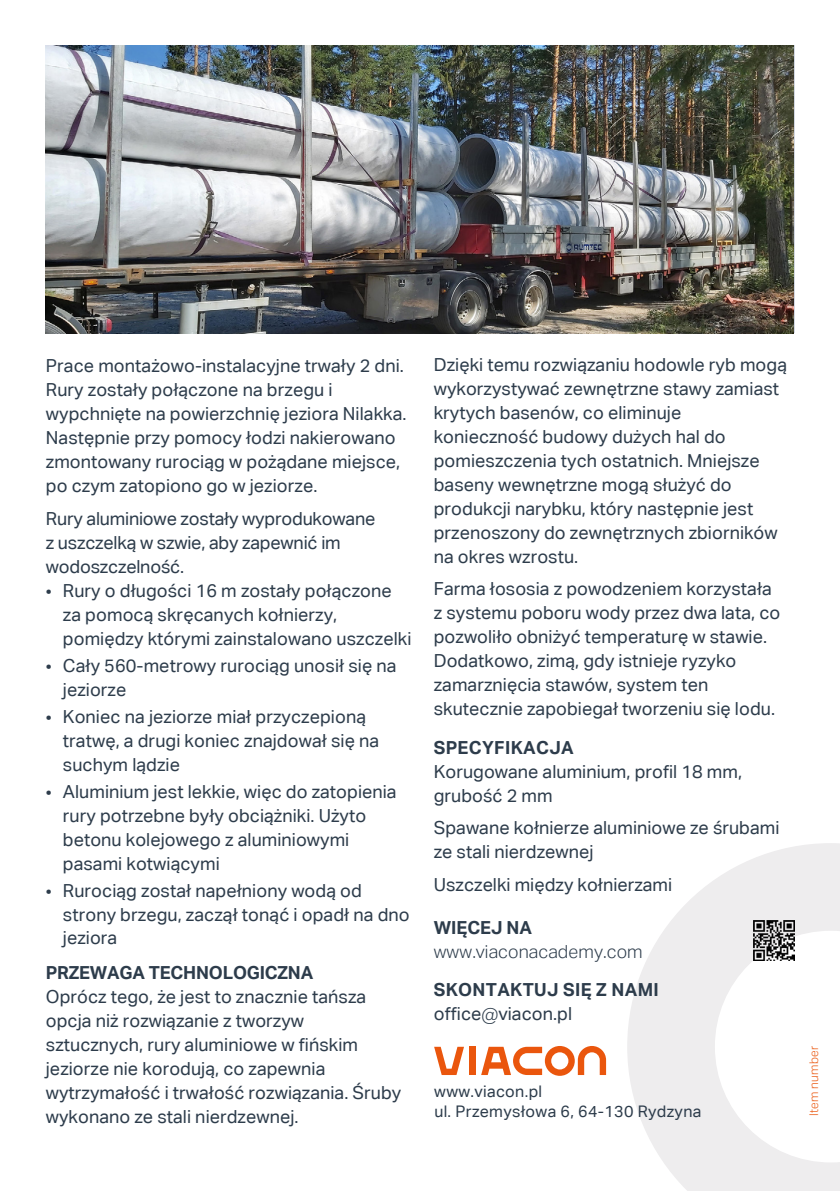
<style>
.page{position:relative;width:840px;height:1191px;background:#fff}
.page>*{position:absolute;margin:0;border:0;box-sizing:border-box;transform-origin:0 0}
.t1{font:18px/24px "Aktiv Grotesk Corp";letter-spacing:.005em;color:#2d3c4b}
.t2{font:700 18px/23.8px "Aktiv Grotesk Corp";letter-spacing:.02em;color:#2d3c4b}
.t3{font:700 18px "Aktiv Grotesk Corp";color:#2d3c4b}
.t4{font:300 18px "Aktiv Grotesk";letter-spacing:.005em;color:#2d3c4b}
.t5{font:16px/20.6px "Aktiv Grotesk Corp";letter-spacing:.02em;color:#2d3c4b}
.t6{font:300 12px "Aktiv Grotesk";letter-spacing:.03em;color:#ea560d}
.s1{font-family:"Aktiv Grotesk";font-weight:300}
.s2{font-weight:400}
</style>
<div class="page">
<svg style="left:627px;top:843px;width:212px;height:348px;fill:#eeedee"></svg>
<div style="left:469px;top:1046px;width:6px;height:29px;background:#ea560d"></div>
<svg style="left:434px;top:1046px;width:30px;height:29px"></svg>
<svg style="left:481px;top:1046px;width:124px;height:29px"></svg>
<img style="left:753px;top:920px;width:41px;height:40px">
<img style="left:45px;top:45px;width:747px;height:288px">
<p class="t1" style="left:46px;top:353px;width:362px">Prace montażowo-instalacyjne trwały 2 dni.<br>Rury zostały połączone na brzegu i wypchnięte na powierzchnię jeziora Nilakka.<br>Następnie przy pomocy łodzi nakierowano zmontowany rurociąg w pożądane miejsce, po czym zatopiono go w jeziorze.</p>
<p class="t1" style="left:46px;top:506px;width:331px">Rury aluminiowe zostały wyprodukowane z uszczelką w szwie, aby zapewnić im wodoszczelność.</p>
<p class="t1" style="left:63px;top:579px;width:350px;text-indent:-17px"><span class="s1">•</span> Rury o długości 16 m zostały połączone za pomocą skręcanych kołnierzy, pomiędzy którymi zainstalowano uszczelki</p>
<p class="t1" style="left:63px;top:653px;width:335px;text-indent:-17px"><span class="s1">•</span> Cały 560-metrowy rurociąg unosił się na jeziorze</p>
<p class="t1" style="left:63px;top:704px;width:317px;text-indent:-17px"><span class="s1">•</span> Koniec na jeziorze miał przyczepioną tratwę, a drugi koniec znajdował się na suchym lądzie</p>
<p class="t1" style="left:63px;top:779px;width:335px;text-indent:-17px"><span class="s1">•</span> Aluminium jest lekkie, więc do zatopienia rury potrzebne były obciążniki. Użyto betonu kolejowego z aluminiowymi pasami kotwiącymi</p>
<p class="t1" style="left:63px;top:878px;width:348px;text-indent:-17px"><span class="s1">•</span> Rurociąg został napełniony wodą od strony brzegu, zaczął tonąć i opadł na dno jeziora</p>
<p class="t3" style="left:46px;top:961px;width:269px">PRZEWAGA TECHNOLOGICZNA</p>
<p class="t1" style="left:46px;top:984px;width:357px">Oprócz tego, że jest to znacznie tańsza opcja niż rozwiązanie z tworzyw sztucznych, rury aluminiowe w fińskim jeziorze nie korodują, co zapewnia wytrzymałość i trwałość rozwiązania. Śruby wykonano ze stali nierdzewnej.</p>
<p class="t1" style="left:433px;top:352px;width:354px">Dzięki temu rozwiązaniu hodowle ryb mogą wykorzystywać zewnętrzne stawy zamiast krytych basenów, co eliminuje konieczność budowy dużych hal do pomieszczenia tych ostatnich. Mniejsze baseny wewnętrzne mogą służyć do produkcji narybku, który następnie jest przenoszony do zewnętrznych zbiorników na okres wzrostu.</p>
<p class="t1" style="left:433px;top:577px;width:348px">Farma łososia z powodzeniem korzystała z systemu poboru wody przez dwa lata, co pozwoliło obniżyć temperaturę w stawie.<br>Dodatkowo, zimą, gdy istnieje ryzyko zamarznięcia stawów, system ten skutecznie zapobiegał tworzeniu się lodu.</p>
<p class="t2" style="left:433px;top:735px;width:141px">SPECYFIKACJA</p>
<p class="t1" style="left:433px;top:759px;width:309px">Korugowane aluminium, profil 18 mm, grubość 2 mm</p>
<p class="t1" style="left:433px;top:815px;width:347px">Spawane kołnierze aluminiowe ze śrubami ze stali nierdzewnej</p>
<p class="t1" style="left:433px;top:872px;width:240px">Uszczelki między kołnierzami</p>
<p class="t3" style="left:433px;top:916px;width:100px">WIĘCEJ NA</p>
<p class="t4" style="left:433px;top:941px;width:210px">www.viaconacademy.com</p>
<p class="t2" style="left:433px;top:977px;width:226px">SKONTAKTUJ SIĘ Z NAMI <span class="s2">office</span><span class="s1">@</span><span class="s2">viacon.pl</span></p>
<p class="t5" style="left:434px;top:1080px;width:268px">www.viacon.pl<br>ul. Przemysłowa 6, 64-130 Rydzyna</p>
<p class="t6" style="left:806px;top:1116px;width:72px;rotate:-90deg">Item number</p>
</div>
